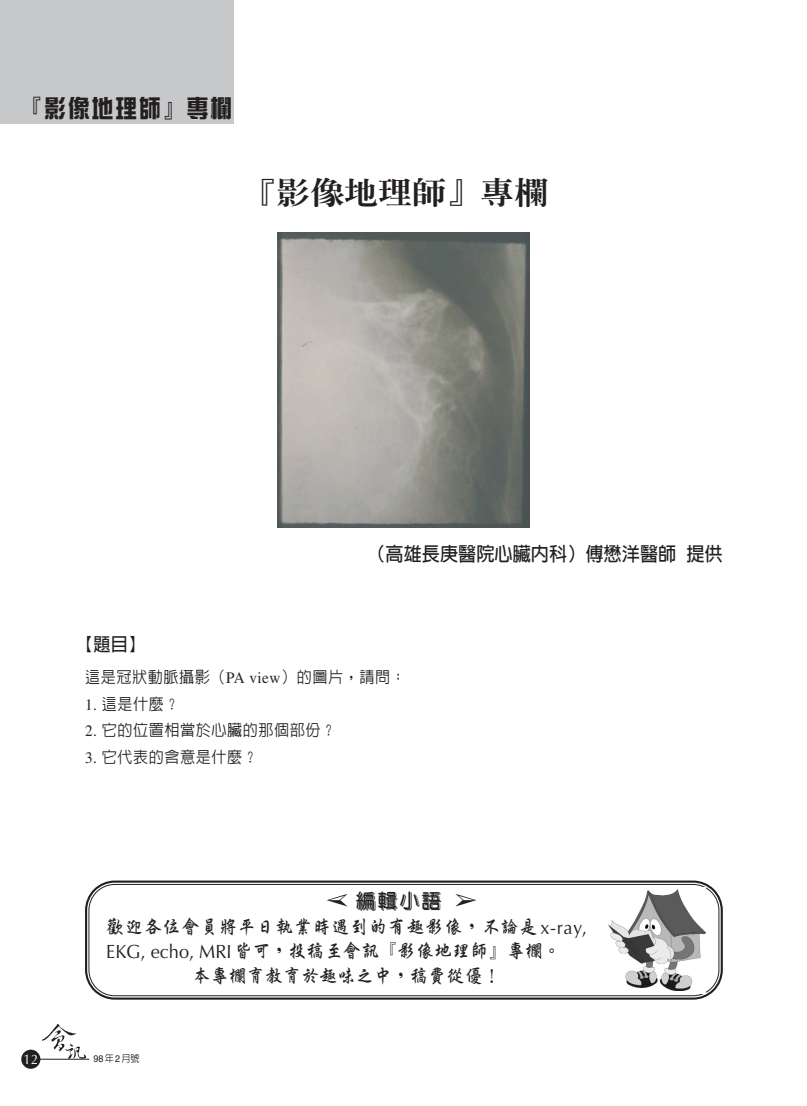
<style>
.page{position:relative;width:807px;height:1106px;background:#fff}
.page>*{position:absolute;margin:0;border:0;box-sizing:border-box;transform-origin:0 0}
.t1{font:800 30.6px "Inn Ming";color:#231f20;scale:1.11 1}
.t2{font:900 23.4px "Sing Yi";letter-spacing:.125em;color:#231f20;scale:.9 1}
.t3{font:700 19.35px "Yen Round";color:#231f20}
.t4{font:19.2px "Singkai EG Bold Big 5";color:#231f20;scale:.95 1}
.t5{font:19.2px "Singkai EG Bold Big 5";letter-spacing:.03em;color:#231f20;scale:.95 1}
.t6{font:700 19.2px "Lin Gothic";color:#231f20;scale:.95 1}
.t7{font:700 18.15px "Lin Gothic";color:#231f20;scale:.95 1}
.t8{font:500 15.9px "Lin Gothic";letter-spacing:.035em;color:#231f20;scale:.95 1}
.t9{font:13.8px "Optima";color:#fff;scale:.95 1}
.t10{font:9.6px "Helvetica";color:#231f20;scale:.95 1}
.s1{font-family:"Times";font-weight:400}
.s2{font-family:"Optima"}
.s3{font-family:"Lin Gothic";font-weight:500}
</style>
<div class="page">
<div style="left:0;top:0;width:234px;height:123px;background:#c7c8ca"></div>
<hr style="left:36px;top:1058px;width:53px;height:1px;background:#231f20">
<div style="left:21px;top:1049px;width:19px;height:19px;background:#231f20;border-radius:50%"></div>
<img style="left:43px;top:1024px;width:42px;height:34px">
<img style="left:278px;top:232px;width:252px;height:296px">
<svg style="left:85px;top:880px;width:638px;height:120px;background:#7c7a7a"></svg>
<svg style="left:88px;top:883px;width:632px;height:113px"></svg>
<div style="left:608px;top:887px;width:98px;height:106px;background:#fff"></div>
<img style="left:608px;top:889px;width:98px;height:101px">
<svg style="left:327px;top:894px;width:21px;height:12px"></svg>
<svg style="left:456px;top:894px;width:21px;height:12px"></svg>
<h2 class="t2" style="left:21px;top:100px;width:235px">『影像地理師』專欄</h2>
<h1 class="t1" style="left:242px;top:181px;width:277px">『影像地理師』專欄</h1>
<p class="t6" style="left:367px;top:546px;width:376px">（高雄長庚醫院心臟內科）傅懋洋醫師提供</p>
<p class="t7" style="left:76px;top:637px;width:74px">【題目】</p>
<p class="t8" style="left:85px;top:671px;width:339px">這是冠狀動脈攝影（<span class="s1">PA view</span>）的圖片，請問：</p>
<p class="t8" style="left:85px;top:697px;width:101px"><span class="s1">1.</span> 這是什麼﹖</p>
<p class="t8" style="left:85px;top:724px;width:266px"><span class="s1">2.</span> 它的位置相當於心臟的那個部份？</p>
<p class="t8" style="left:85px;top:750px;width:184px"><span class="s1">3.</span> 它代表的含意是什麼？</p>
<p class="t3" style="left:357px;top:894px;width:86px">編輯小語</p>
<p class="t5" style="left:106px;top:919px;width:507px">歡迎各位會員將平日執業時遇到的有趣影像，不論是<span class="s2">x-ray,</span></p>
<p class="t4" style="left:106px;top:943px;width:480px"><span class="s2">EKG, echo, MRI</span>皆可，投稿至會訊『影像地理師』專欄。</p>
<p class="t4" style="left:192px;top:968px;width:327px">本專欄育教育於趣味之中，稿費從優！</p>
<p class="t9" style="left:24px;top:1053px;width:17px">12</p>
<p class="t10" style="left:94px;top:1055px;width:50px">98<span class="s3">年</span>2<span class="s3">月號</span></p>
</div>
